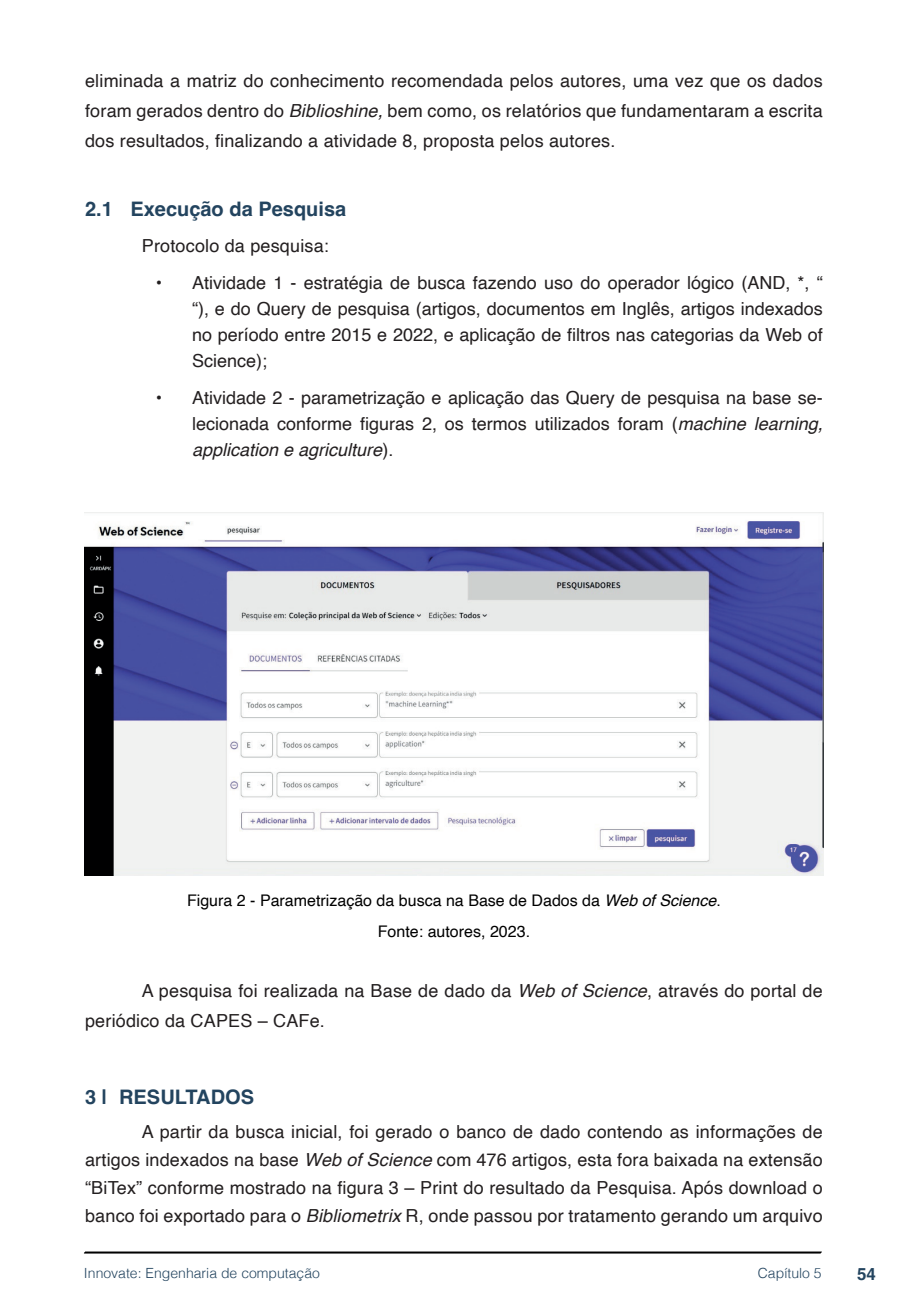
<style>
.page{position:relative;width:908px;height:1304px;background:#fff}
.page>*{position:absolute;margin:0;border:0;box-sizing:border-box;transform-origin:0 0}
.t1{font:700 20px "Helvetica";color:#23445f}
.txt{font:18px/26px "Helvetica";letter-spacing:.01em;color:#231f20;text-align:justify}
.t2{font:700 16.8px "Helvetica";color:#23445f}
.imagens_graf_tab{font:16px "Helvetica";color:#000}
.t3{font:300 14px "Helvetica";color:#23445f}
.s1{font-style:italic}
</style>
<div class="page">
<svg style="left:84px;top:1251px;width:737px;height:3px;background:#515151"></svg>
<img style="left:84px;top:512px;width:739px;height:364px">
<p class="txt" style="left:85px;top:66px;width:738px;line-height:30px">eliminada a matriz do conhecimento recomendada pelos autores, uma vez que os dados foram gerados dentro do <span class="s1">Biblioshine,</span> bem como, os relatórios que fundamentaram a escrita dos resultados, finalizando a atividade 8, proposta pelos autores.</p>
<p class="t1" style="left:85px;top:197px;width:262px">2.1 Execução da Pesquisa</p>
<p class="txt" style="left:142px;top:233px;width:188px">Protocolo da pesquisa:</p>
<p class="txt" style="left:192px;top:270px;width:632px;text-indent:-36px">• Atividade 1 - estratégia de busca fazendo uso do operador lógico (AND, *, “ “), e do Query de pesquisa (artigos, documentos em Inglês, artigos indexados no período entre 2015 e 2022, e aplicação de filtros nas categorias da Web of Science);</p>
<p class="txt" style="left:192px;top:386px;width:632px;text-indent:-36px">• Atividade 2 - parametrização e aplicação das Query de pesquisa na base se&shy;lecionada conforme figuras 2, os termos utilizados foram (<span class="s1">machine learning, application e agriculture</span>).</p>
<p class="imagens_graf_tab" style="left:187px;top:888px;width:535px">Figura 2 - Parametrização da busca na Base de Dados da <span class="s1">Web of Science</span>.</p>
<p class="imagens_graf_tab" style="left:377px;top:919px;width:154px">Fonte: autores, 2023.</p>
<p class="txt" style="left:85px;top:976px;width:739px;line-height:30px;text-indent:57px">A pesquisa foi realizada na Base de dado da <span class="s1">Web of Science</span>, através do portal de periódico da CAPES – CAFe.</p>
<p class="t1" style="left:85px;top:1085px;width:170px">3 | RESULTADOS</p>
<p class="txt" style="left:85px;top:1118px;width:738px;line-height:28px;text-indent:57px">A partir da busca inicial, foi gerado o banco de dado contendo as informações de artigos indexados na base <span class="s1">Web of Science</span> com 476 artigos, esta fora baixada na extensão “BiTex” conforme mostrado na figura 3 – Print do resultado da Pesquisa. Após download o banco foi exportado para o <span class="s1">Bibliometrix</span> R, onde passou por tratamento gerando um arquivo</p>
<p class="t3" style="left:84px;top:1261px;width:237px">Innovate: Engenharia de computação</p>
<p class="t3" style="left:757px;top:1261px;width:65px">Capítulo 5</p>
<p class="t2" style="left:856px;top:1264px;width:20px">54</p>
</div>
